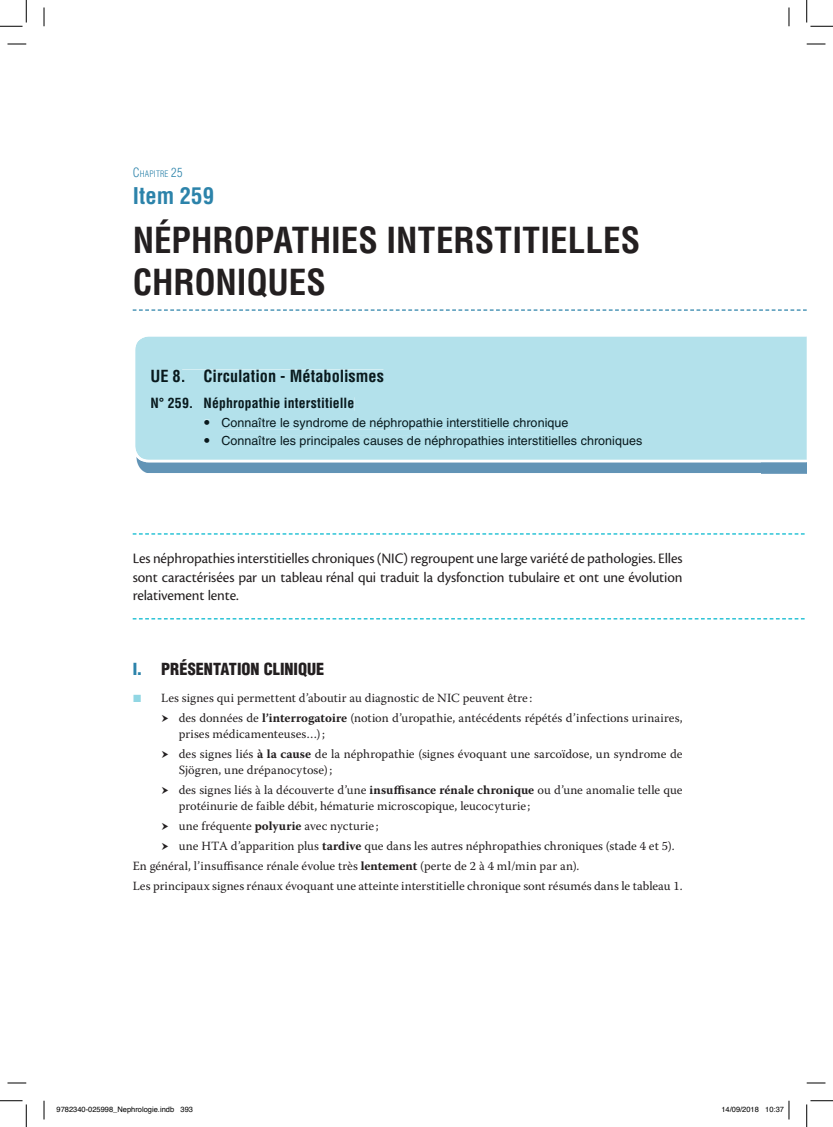
<style>
.page{position:relative;width:833px;height:1127px;background:#fff}
.page>*{position:absolute;margin:0;border:0;box-sizing:border-box;transform-origin:0 0}
.t1{font:700 condensed 35px/42px "Helvetica LT Std";letter-spacing:-.005em;color:#231f20}
.t2{font:700 condensed 22.5px "Helvetica LT Std";letter-spacing:.01em;color:#2c83aa}
.t3{font:700 condensed 16.25px "Helvetica LT Std";color:#08191d}
.t4{font:900 condensed 16.25px "Helvetica LT Std";color:#231f20}
.t5{font:15px/18.8px "Cronos Pro";letter-spacing:-.01em;color:#231f20;text-align:justify}
.t6{font:700 condensed 13.75px "Helvetica LT Std";letter-spacing:.005em;color:#08191d}
.t7{font:12.5px/19.8px "Warnock Pro";letter-spacing:.005em;color:#231f20}
.t8{font:12.5px/18.5px "Helvetica LT Std";letter-spacing:.005em;color:#08191d}
.t9{font:300 condensed 8.75px "Helvetica LT Std";letter-spacing:.02em;color:#2c83aa}
.t10{font:7.5px "Helvetica";color:#000}
.s1{font-size:12.5px}
.s2{color:#2c83aa}
.s3{font-weight:700}
</style>
<div class="page">
<svg style="left:133px;top:309px;width:673px;height:1px"></svg>
<svg style="left:133px;top:533px;width:672px;height:1px"></svg>
<svg style="left:133px;top:618px;width:672px;height:1px"></svg>
<img style="left:137px;top:462px;width:624px;height:11px">
<img style="left:761px;top:462px;width:45px;height:11px">
<div style="left:135px;top:336px;width:671px;height:126px;background:#b3e1eb"></div>
<svg style="left:8px;top:43px;width:18px;height:2px"></svg>
<svg style="left:806px;top:43px;width:19px;height:2px"></svg>
<svg style="left:8px;top:1082px;width:18px;height:1px"></svg>
<svg style="left:806px;top:1082px;width:19px;height:1px"></svg>
<svg style="left:43px;top:8px;width:2px;height:18px"></svg>
<svg style="left:43px;top:1100px;width:2px;height:19px"></svg>
<svg style="left:788px;top:8px;width:1px;height:18px"></svg>
<svg style="left:0;top:0;width:27px;height:27px"></svg>
<svg style="left:0;top:1100px;width:27px;height:26px"></svg>
<svg style="left:806px;top:0;width:26px;height:27px"></svg>
<svg style="left:806px;top:1100px;width:26px;height:26px"></svg>
<svg style="left:788px;top:1100px;width:1px;height:19px"></svg>
<svg style="left:204px;top:419px;width:5px;height:5px"></svg>
<svg style="left:204px;top:438px;width:5px;height:5px"></svg>
<p class="t9" style="left:133px;top:168px;width:51px"><span class="s1">C</span>HAPITRE <span class="s1">25</span></p>
<h2 class="t2" style="left:133px;top:182px;width:83px">Item 259</h2>
<h1 class="t1" style="left:133px;top:219px;width:509px">NÉPHROPATHIES INTERSTITIELLES<br>CHRONIQUES</h1>
<h3 class="t3" style="left:150px;top:366px;width:235px">UE 8. Circulation - Métabolismes</h3>
<p class="t6" style="left:150px;top:394px;width:205px">N° 259. Néphropathie interstitielle</p>
<p class="t8" style="left:221px;top:413px;width:422px">Connaître le syndrome de néphropathie interstitielle chronique<br>Connaître les principales causes de néphropathies interstitielles chroniques</p>
<p class="t5" style="left:133px;top:549px;width:551px">Les néphropathies interstitielles chroniques (NIC) regroupent une large variété de pathologies. Elles sont caractérisées par un tableau rénal qui traduit la dysfonction tubulaire et ont une évolution relativement lente.</p>
<h3 class="t4" style="left:133px;top:658px;width:193px"><span class="s2">I.</span> PRÉSENTATION CLINIQUE</h3>
<p class="t7" style="left:179px;top:687px;width:505px;text-indent:-18px">Les signes qui permettent d’aboutir au diagnostic de NIC peuvent être :<br>des données de <span class="s3">l’interrogatoire</span> (notion d’uropathie, antécédents répétés d’infections urinaires,</p>
<p class="t7" style="left:179px;top:723px;width:505px">prises médicamenteuses…) ;<br>des signes liés <span class="s3">à la cause</span> de la néphropathie (signes évoquant une sarcoïdose, un syndrome de</p>
<p class="t7" style="left:179px;top:760px;width:505px">Sjögren, une drépanocytose) ;<br>des signes liés à la découverte d’une <span class="s3">insuffisance rénale chronique</span> ou d’une anomalie telle que</p>
<p class="t7" style="left:179px;top:796px;width:353px">protéinurie de faible débit, hématurie microscopique, leucocyturie ;</p>
<p class="t7" style="left:179px;top:815px;width:201px">une fréquente <span class="s3">polyurie</span> avec nycturie ;</p>
<p class="t7" style="left:179px;top:835px;width:497px">une HTA d’apparition plus <span class="s3">tardive</span> que dans les autres néphropathies chroniques (stade 4 et 5).</p>
<p class="t7" style="left:133px;top:855px;width:448px">En général, l’insuffisance rénale évolue très <span class="s3">lentement</span> (perte de 2 à 4 ml/min par an).</p>
<p class="t7" style="left:133px;top:875px;width:551px">Les principaux signes rénaux évoquant une atteinte interstitielle chronique sont résumés dans le tableau 1.</p>
<p class="t10" style="left:56px;top:1103px;width:138px">9782340-025998_Nephrologie.indb 393</p>
<p class="t10" style="left:721px;top:1103px;width:64px">14/09/2018 10:37</p>
</div>
